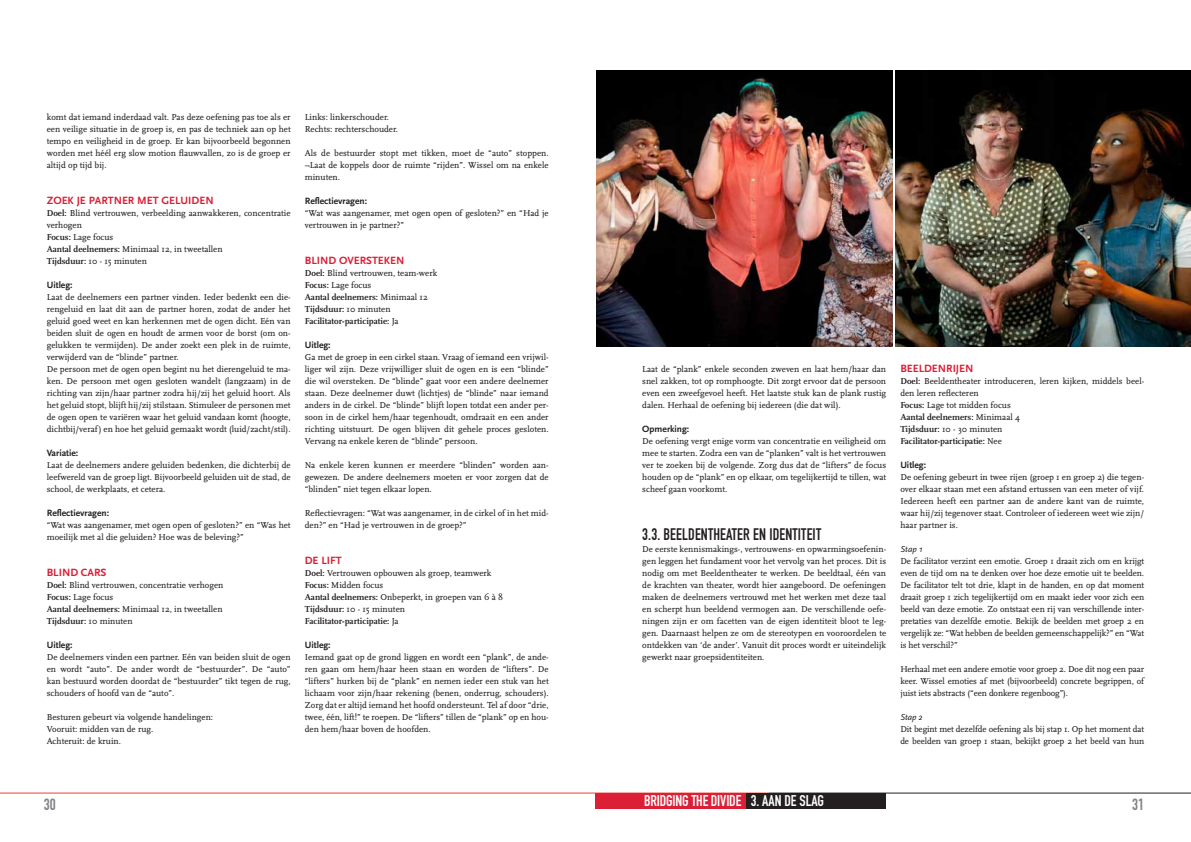
<style>
.page{position:relative;width:1191px;height:842px;background:#fff}
.page>*{position:absolute;margin:0;border:0;box-sizing:border-box;transform-origin:0 0}
.t1{font:16.5px "DIN Engschrift";letter-spacing:.01em;color:#231f20;scale:.95 1}
.t2{font:16px "DIN Engschrift";color:#808285}
.t3{font:15.3px "DIN Engschrift";letter-spacing:-.01em;color:#fff}
.t4{font:700 11px "AD Scala Sans";color:#da1f36}
.t5{font:700 9.5px "AD Scala Sans";color:#231f20}
.t6{font:9px/12px "AD Scala Romein";color:#231f20;text-align:justify}
.t7{font:700 9px/12px "AD Scala";color:#231f20}
.t8{font:italic 9px "AD Scala Sans";letter-spacing:-.005em;color:#231f20}
.s1{font-family:"AD Scala";font-weight:700}
.s2{font-family:"AD Scala Romein";font-weight:400}
</style>
<div class="page">
<hr style="left:768px;top:793px;width:423px;height:1px;background:#231f20">
<hr style="left:0;top:793px;width:768px;height:1px;background:#ee3e34">
<div style="left:736px;top:792px;width:150px;height:16px;background:#231f20"></div>
<div style="left:596px;top:792px;width:150px;height:16px;background:#da1f36"></div>
<img style="left:597px;top:71px;width:295px;height:276px">
<img style="left:896px;top:71px;width:294px;height:276px">
<p class="t6" style="left:47px;top:111px;width:245px">komt dat iemand inderdaad valt. Pas deze oefening pas toe als er een veilige situatie in de groep is, en pas de techniek aan op het tempo en veiligheid in de groep. Er kan bijvoorbeeld begonnen worden met héél erg slow motion flauwvallen, zo is de groep er altijd op tijd bij.</p>
<p class="t4" style="left:47px;top:195px;width:166px">ZOEK JE PARTN ER MET GELU IDEN</p>
<p class="t6" style="left:47px;top:207px;width:245px;text-align:left"><span class="s1">Doel:</span> Blind vertrouwen, verbeelding aanwakkeren, concentratie verhogen<br><span class="s1">Focus:</span> Lage focus<br><span class="s1">Aantal deelnemers:</span> Minimaal 12, in tweetallen<br><span class="s1">Tijdsduur:</span> 10 - 15 minuten</p>
<p class="t5" style="left:47px;top:280px;width:27px">UITLEG:</p>
<p class="t6" style="left:47px;top:291px;width:245px;text-align:left">Laat de deelnemers een partner vinden. Ieder bedenkt een die&shy;rengeluid en laat dit aan de partner horen, zodat de ander het geluid goed weet en kan herkennen met de ogen dicht. Eén van beiden sluit de ogen en houdt de armen voor de borst (om on&shy;gelukken te vermijden). De ander zoekt een plek in de ruimte, verwijderd van de “blinde” partner.<br>De persoon met de ogen open begint nu het dierengeluid te ma&shy;ken. De persoon met ogen gesloten wandelt (langzaam) in de richting van zijn/haar partner zodra hij/zij het geluid hoort. Als het geluid stopt, blijft hij/zij stilstaan. Stimuleer de personen met de ogen open te variëren waar het geluid vandaan komt (hoogte, dichtbij/veraf) en hoe het geluid gemaakt wordt (luid/zacht/stil).</p>
<p class="t5" style="left:47px;top:448px;width:33px">VARIATIE:</p>
<p class="t6" style="left:47px;top:459px;width:245px">Laat de deelnemers andere geluiden bedenken, die dichterbij de leefwereld van de groep ligt. Bijvoorbeeld geluiden uit de stad, de school, de werkplaats, et cetera.</p>
<p class="t5" style="left:47px;top:508px;width:64px">REFLECTIEVRAGEN:</p>
<p class="t6" style="left:47px;top:519px;width:245px">“Wat was aangenamer, met ogen open of gesloten?” en “Was het moeilijk met al die geluiden? Hoe was de beleving?”</p>
<p class="t4" style="left:47px;top:567px;width:61px">BLIN D CARS</p>
<p class="t6" style="left:47px;top:579px;width:178px;text-align:left"><span class="s1">Doel:</span> Blind vertrouwen, concentratie verhogen<br><span class="s1">Focus:</span> Lage focus<br><span class="s1">Aantal deelnemers:</span> Minimaal 12, in tweetallen</p>
<p class="t7" style="left:47px;top:615px;width:87px">Tijdsduur: <span class="s2">10 minuten</span></p>
<p class="t5" style="left:47px;top:640px;width:27px">UITLEG:</p>
<p class="t6" style="left:47px;top:651px;width:245px">De deelnemers vinden een partner. Eén van beiden sluit de ogen en wordt “auto”. De ander wordt de “bestuurder”. De “auto” kan bestuurd worden doordat de “bestuurder” tikt tegen de rug, schouders of hoofd van de “auto”.</p>
<p class="t6" style="left:47px;top:711px;width:168px;text-align:left">Besturen gebeurt via volgende handelingen:<br>Vooruit: midden van de rug.<br>Achteruit: de kruin.</p>
<p class="t6" style="left:305px;top:111px;width:95px">Links: linkerschouder.<br>Rechts: rechterschouder.</p>
<p class="t6" style="left:305px;top:147px;width:245px">Als de bestuurder stopt met tikken, moet de “auto” stoppen. ¬Laat de koppels door de ruimte “rijden”. Wissel om na enkele minuten.</p>
<p class="t5" style="left:305px;top:196px;width:64px">REFLECTIEVRAGEN:</p>
<p class="t6" style="left:305px;top:207px;width:245px">“Wat was aangenamer, met ogen open of gesloten?” en “Had je vertrouwen in je partner?”</p>
<p class="t4" style="left:305px;top:255px;width:99px">BLIN D OVERSTEKEN</p>
<p class="t6" style="left:305px;top:267px;width:134px"><span class="s1">Doel:</span> Blind vertrouwen, team-werk<br><span class="s1">Focus:</span> Lage focus</p>
<p class="t7" style="left:305px;top:291px;width:124px">Aantal deelnemers: <span class="s2">Minimaal 12<br></span>Tijdsduur: <span class="s2">10 minuten<br></span>Facilitator-participatie: <span class="s2">Ja</span></p>
<p class="t5" style="left:305px;top:340px;width:27px">UITLEG:</p>
<p class="t6" style="left:305px;top:351px;width:245px">Ga met de groep in een cirkel staan. Vraag of iemand een vrijwil&shy;liger wil zijn. Deze vrijwilliger sluit de ogen en is een “blinde” die wil oversteken. De “blinde” gaat voor een andere deelnemer staan. Deze deelnemer duwt (lichtjes) de “blinde” naar iemand anders in de cirkel. De “blinde” blijft lopen totdat een ander per&shy;soon in de cirkel hem/haar tegenhoudt, omdraait en een ander richting uitstuurt. De ogen blijven dit gehele proces gesloten.<br>Vervang na enkele keren de “blinde” persoon.</p>
<p class="t6" style="left:305px;top:459px;width:245px">Na enkele keren kunnen er meerdere “blinden” worden aan&shy;gewezen. De andere deelnemers moeten er voor zorgen dat de “blinden” niet tegen elkaar lopen.</p>
<p class="t6" style="left:305px;top:507px;width:245px">Reflectievragen: “Wat was aangenamer, in de cirkel of in het mid&shy;den?” en “Had je vertrouwen in de groep?”</p>
<p class="t4" style="left:305px;top:555px;width:32px">DE LIFT</p>
<p class="t6" style="left:305px;top:567px;width:200px;text-align:left"><span class="s1">Doel:</span> Vertrouwen opbouwen als groep, teamwerk <span class="s1">Focus:</span> Midden focus<br><span class="s1">Aantal deelnemers:</span> Onbeperkt, in groepen van 6 à 8<br><span class="s1">Tijdsduur:</span> 10 - 15 minuten</p>
<p class="t7" style="left:305px;top:615px;width:95px">Facilitator-participatie: <span class="s2">Ja</span></p>
<p class="t5" style="left:305px;top:640px;width:27px">UITLEG:</p>
<p class="t6" style="left:305px;top:651px;width:245px">Iemand gaat op de grond liggen en wordt een “plank”, de ande&shy;ren gaan om hem/haar heen staan en worden de “lifters”. De “lifters” hurken bij de “plank” en nemen ieder een stuk van het lichaam voor zijn/haar rekening (benen, onderrug, schouders).<br>Zorg dat er altijd iemand het hoofd ondersteunt. Tel af door “drie, twee, één, lift!” te roepen. De “lifters” tillen de “plank” op en hou&shy;den hem/haar boven de hoofden.</p>
<p class="t6" style="left:642px;top:363px;width:245px">Laat de “plank” enkele seconden zweven en laat hem/haar dan snel zakken, tot op romphoogte. Dit zorgt ervoor dat de persoon even een zweefgevoel heeft. Het laatste stuk kan de plank rustig dalen. Herhaal de oefening bij iedereen (die dat wil).</p>
<p class="t5" style="left:642px;top:424px;width:49px">OPMERKING:</p>
<p class="t6" style="left:642px;top:435px;width:245px">De oefening vergt enige vorm van concentratie en veiligheid om mee te starten. Zodra een van de “planken” valt is het vertrouwen ver te zoeken bij de volgende. Zorg dus dat de “lifters” de focus houden op de “plank” en op elkaar, om tegelijkertijd te tillen, wat scheef gaan voorkomt.</p>
<h1 class="t1" style="left:642px;top:525px;width:190px">3.3. BEELDENTHEATER EN IDENTITEIT</h1>
<p class="t6" style="left:642px;top:543px;width:245px">De eerste kennismakings-, vertrouwens- en opwarmingsoefenin&shy;gen leggen het fundament voor het vervolg van het proces. Dit is nodig om met Beeldentheater te werken. De beeldtaal, één van de krachten van theater, wordt hier aangeboord. De oefeningen maken de deelnemers vertrouwd met het werken met deze taal en scherpt hun beeldend vermogen aan. De verschillende oefe&shy;ningen zijn er om facetten van de eigen identiteit bloot te leg&shy;gen. Daarnaast helpen ze om de stereotypen en vooroordelen te ontdekken van ‘de ander’. Vanuit dit proces wordt er uiteindelijk gewerkt naar groepsidentiteiten.</p>
<p class="t4" style="left:900px;top:363px;width:72px">BEELDEN RIJEN</p>
<p class="t6" style="left:900px;top:375px;width:245px;text-align:left"><span class="s1">Doel:</span> Beeldentheater introduceren, leren kijken, middels beel&shy;den leren reflecteren<br><span class="s1">Focus:</span> Lage tot midden focus</p>
<p class="t7" style="left:900px;top:411px;width:121px">Aantal deelnemers: <span class="s2">Minimaal 4</span></p>
<p class="t6" style="left:900px;top:423px;width:104px"><span class="s1">Tijdsduur:</span> 10 - 30 minuten</p>
<p class="t7" style="left:900px;top:435px;width:103px">Facilitator-participatie: <span class="s2">Nee</span></p>
<p class="t5" style="left:900px;top:460px;width:27px">UITLEG:</p>
<p class="t6" style="left:900px;top:471px;width:245px">De oefening gebeurt in twee rijen (groep 1 en groep 2) die tegen&shy;over elkaar staan met een afstand ertussen van een meter of vijf.<br>Iedereen heeft een partner aan de andere kant van de ruimte, waar hij/zij tegenover staat. Controleer of iedereen weet wie zijn/ haar partner is.</p>
<p class="t8" style="left:900px;top:544px;width:24px">Stap 1</p>
<p class="t6" style="left:900px;top:555px;width:245px">De facilitator verzint een emotie. Groep 1 draait zich om en krijgt even de tijd om na te denken over hoe deze emotie uit te beelden.<br>De facilitator telt tot drie, klapt in de handen, en op dat moment draait groep 1 zich tegelijkertijd om en maakt ieder voor zich een beeld van deze emotie. Zo ontstaat een rij van verschillende inter&shy;pretaties van dezelfde emotie. Bekijk de beelden met groep 2 en vergelijk ze: “Wat hebben de beelden gemeenschappelijk?” en “Wat is het verschil?”</p>
<p class="t6" style="left:900px;top:663px;width:245px">Herhaal met een andere emotie voor groep 2. Doe dit nog een paar keer. Wissel emoties af met (bijvoorbeeld) concrete begrippen, of juist iets abstracts (“een donkere regenboog”).</p>
<p class="t8" style="left:900px;top:712px;width:23px">Stap 2</p>
<p class="t6" style="left:900px;top:723px;width:245px">Dit begint met dezelfde oefening als bij stap 1. Op het moment dat de beelden van groep 1 staan, bekijkt groep 2 het beeld van hun</p>
<h3 class="t3" style="left:644px;top:792px;width:181px">BRIDGING THE DIVIDE 3. AAN DE SLAG</h3>
<h2 class="t2" style="left:44px;top:795px;width:13px">30</h2>
<h2 class="t2" style="left:1132px;top:795px;width:13px">31</h2>
</div>
